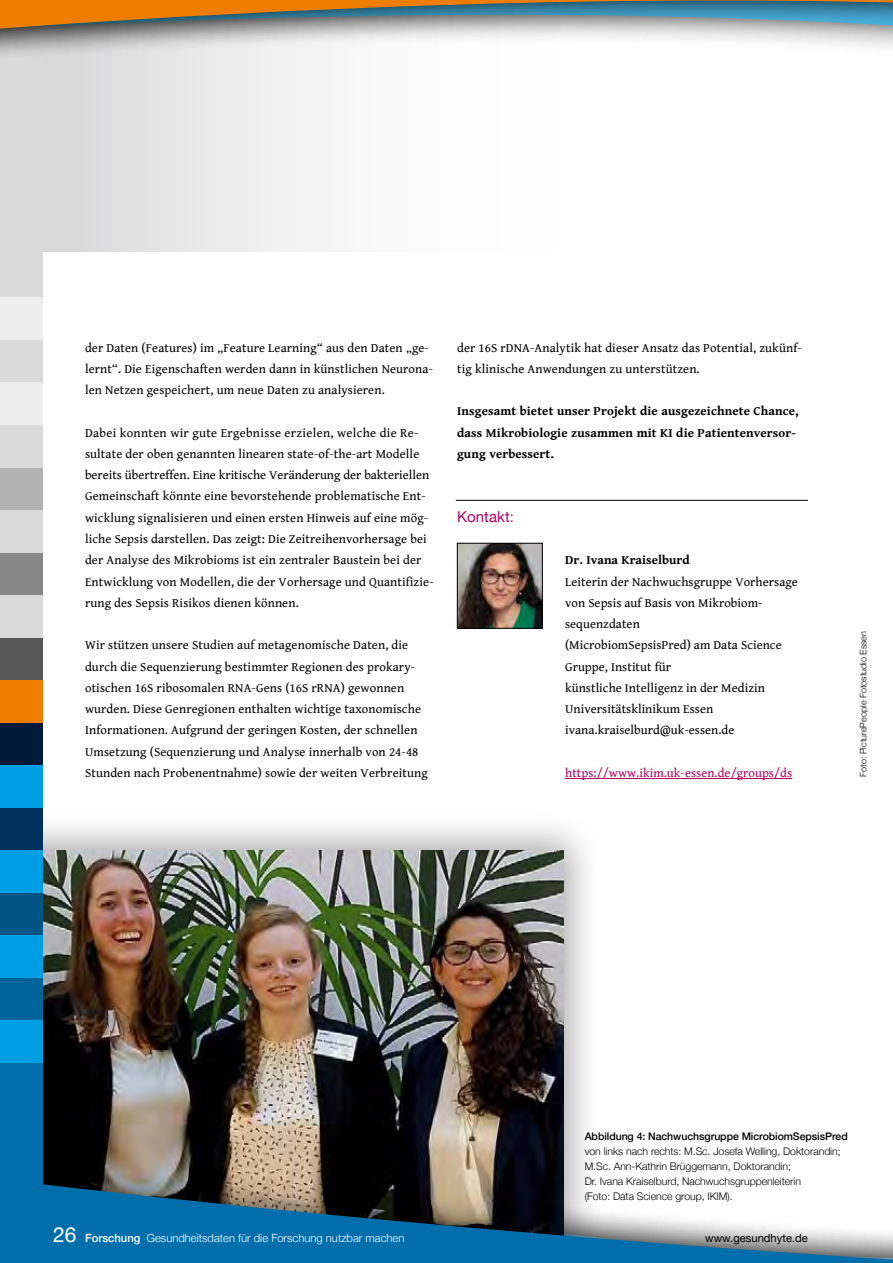
<style>
.page{position:relative;width:893px;height:1263px;background:#fff}
.page>*{position:absolute;margin:0;border:0;box-sizing:border-box;transform-origin:0 0}
.t1{font:15px "Helvetica Neue";letter-spacing:.005em;color:#b10061}
.t2{font:12.75px/21.3px "Gentium Book Basic";letter-spacing:.01em;color:#000}
.t3{font:700 12.75px/21.3px "Gentium Book Basic";letter-spacing:.01em;color:#000}
.t4{font:12.75px "Gentium Book Basic";letter-spacing:.005em;color:#b10061}
.t5{font:300 11.25px "Helvetica Neue";color:#fff}
.t6{font:11.25px "Helvetica Neue";color:#000}
.t7{font:300 10.5px/15px "Helvetica Neue";letter-spacing:-.005em;color:#000}
.t8{font:500 10.5px "Helvetica Neue";letter-spacing:-.005em;color:#000}
.t9{font:300 9px "Helvetica Neue";color:#000}
.s1{font-weight:300}
.s2{font-weight:400;font-size:21px}
.s3{font-weight:500}
</style>
<div class="page">
<div style="left:0;top:810px;width:604px;height:453px;background:#000;opacity:.35"></div>
<img style="left:43px;top:850px;width:520px;height:282px">
<div style="left:0;top:0;width:893px;height:252px;background:linear-gradient(to right,#e1e2e2,#fff)"></div>
<div style="left:0;top:1132px;width:893px;height:131px;background:#000;opacity:.7"></div>
<svg style="left:43px;top:1161px;width:850px;height:102px"></svg>
<div style="left:0;top:1063px;width:43px;height:200px;background:#006eab"></div>
<div style="left:0;top:0;width:43px;height:298px;background:#dadada"></div>
<div style="left:0;top:298px;width:43px;height:42px;background:#ededed"></div>
<div style="left:0;top:340px;width:43px;height:43px;background:#dadada"></div>
<div style="left:0;top:383px;width:43px;height:42px;background:#ededed"></div>
<div style="left:0;top:425px;width:43px;height:43px;background:#dadada"></div>
<div style="left:0;top:468px;width:43px;height:42px;background:#b3b2b2"></div>
<div style="left:0;top:510px;width:43px;height:43px;background:#dadada"></div>
<div style="left:0;top:553px;width:43px;height:42px;background:#878787"></div>
<div style="left:0;top:595px;width:43px;height:43px;background:#dadada"></div>
<div style="left:0;top:638px;width:43px;height:42px;background:#575756"></div>
<div style="left:0;top:723px;width:43px;height:42px;background:#001a3b"></div>
<div style="left:0;top:765px;width:43px;height:43px;background:#009fe3"></div>
<div style="left:0;top:808px;width:43px;height:42px;background:#00305b"></div>
<div style="left:0;top:850px;width:43px;height:43px;background:#009fe3"></div>
<div style="left:0;top:893px;width:43px;height:42px;background:#005584"></div>
<div style="left:0;top:935px;width:43px;height:43px;background:#009fe3"></div>
<div style="left:0;top:978px;width:43px;height:42px;background:#00649c"></div>
<div style="left:0;top:1020px;width:43px;height:43px;background:#009fe3"></div>
<hr style="left:456px;top:500px;width:352px;height:1px;background:#000">
<hr style="left:565px;top:778px;width:227px;height:1px;background:#b10061">
<div style="left:0;top:680px;width:43px;height:43px;background:#ef7d00"></div>
<img style="left:459px;top:545px;width:82px;height:81px">
<div style="left:457px;top:543px;width:86px;height:85px;border:1px solid #000"></div>
<div style="left:0;top:0;width:893px;height:138px;background:linear-gradient(to right,#e0e0e1,#fff)"></div>
<svg style="left:0;top:82px;width:893px;height:29px"></svg>
<div style="left:0;top:0;width:893px;height:82px;background:linear-gradient(to right,#dfe0e0,#fff)"></div>
<svg style="left:0;top:0;width:893px;height:52px"></svg>
<p class="t2" style="left:85px;top:336px;width:350px">der Daten (Features) im „Feature Learning“ aus den Daten „ge&shy;lernt“. Die Eigenschaften werden dann in künstlichen Neurona&shy;len Netzen gespeichert, um neue Daten zu analysieren.</p>
<p class="t2" style="left:85px;top:421px;width:350px">Dabei konnten wir gute Ergebnisse erzielen, welche die Re&shy;sultate der oben genannten linearen state-of-the-art Modelle bereits übertreffen. Eine kritische Veränderung der bakteriellen Gemeinschaft könnte eine bevorstehende problematische Ent&shy;wicklung signalisieren und einen ersten Hinweis auf eine mög&shy;liche Sepsis darstellen. Das zeigt: Die Zeitreihenvorhersage bei der Analyse des Mikrobioms ist ein zentraler Baustein bei der Entwicklung von Modellen, die der Vorhersage und Quantifizie&shy;rung des Sepsis Risikos dienen können.</p>
<p class="t2" style="left:85px;top:634px;width:344px">Wir stützen unsere Studien auf metagenomische Daten, die durch die Sequenzierung bestimmter Regionen des prokary&shy;otischen 16S ribosomalen RNA-Gens (16S rRNA) gewonnen wurden. Diese Genregionen enthalten wichtige taxonomische Informationen. Aufgrund der geringen Kosten, der schnellen Umsetzung (Sequenzierung und Analyse innerhalb von 24-48<br>Stunden nach Probenentnahme) sowie der weiten Verbreitung</p>
<p class="t2" style="left:457px;top:336px;width:346px">der 16S rDNA-Analytik hat dieser Ansatz das Potential, zukünf&shy;tig klinische Anwendungen zu unterstützen.</p>
<p class="t3" style="left:457px;top:400px;width:343px">Insgesamt bietet unser Projekt die ausgezeichnete Chance, dass Mikrobiologie zusammen mit KI die Patientenversor&shy;gung verbessert.</p>
<p class="t1" style="left:457px;top:506px;width:58px">Kontakt<span class="s1">:</span></p>
<p class="t3" style="left:565px;top:549px;width:126px">Dr. Ivana Kraiselburd</p>
<p class="t2" style="left:565px;top:570px;width:234px">Leiterin der Nachwuchsgruppe Vorhersage von Sepsis auf Basis von Mikrobiom&shy;sequenzdaten<br>(MicrobiomSepsisPred) am Data Science<br>Gruppe, Institut für<br>künstliche Intelligenz in der Medizin<br>Universitätsklinikum Essen ivana.kraiselburd@uk-essen.de</p>
<p class="t4" style="left:565px;top:763px;width:228px">https://www.ikim.uk-essen.de/groups/ds</p>
<p class="t9" style="left:856px;top:777px;width:147px;rotate:-90deg">Foto: PicturePeople Fotostudio Essen</p>
<p class="t8" style="left:585px;top:1128px;width:265px">Abbildung 4: Nachwuchsgruppe MicrobiomSepsisPred</p>
<p class="t7" style="left:585px;top:1143px;width:258px">von links nach rechts: M.Sc. Josefa Welling, Doktorandin; M.Sc. Ann-Kathrin Brüggemann, Doktorandin;<br>Dr. Ivana Kraiselburd, Nachwuchsgruppenleiterin<br>(Foto: Data Science group, IKIM).</p>
<p class="t5" style="left:53px;top:1228px;width:353px"><span class="s2">26</span> <span class="s3">Forschung</span> Gesundheitsdaten für die Forschung nutzbar machen</p>
<p class="t6" style="left:705px;top:1229px;width:104px">www.gesundhyte.de</p>
</div>
